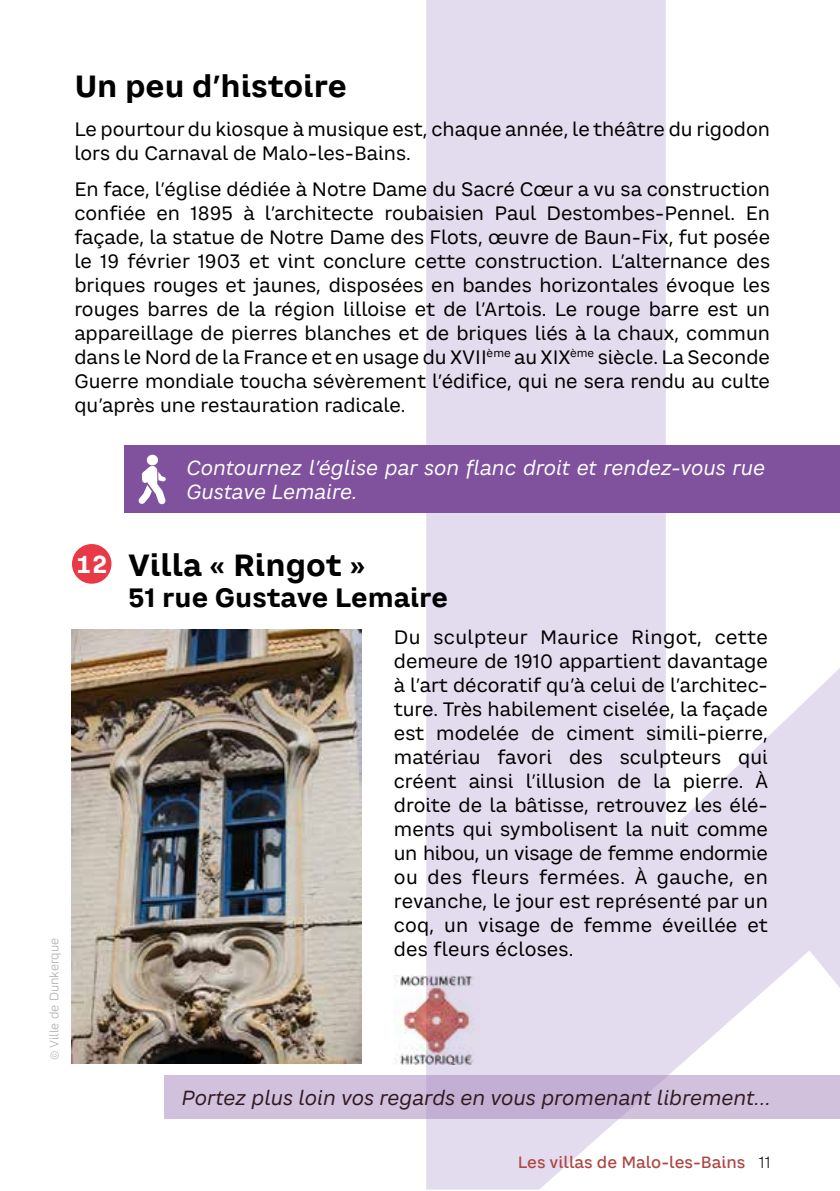
<style>
.page{position:relative;width:840px;height:1191px;background:#fff}
.page>*{position:absolute;margin:0;border:0;box-sizing:border-box;transform-origin:0 0}
.t1{font:700 30px "CA Saygon Text";color:#000}
.t2{font:700 26px "CA Saygon Text";color:#000}
.t3{font:700 24px "CA Saygon Text";color:#fff}
.t4{font:italic 20px/24px "CA Saygon Text";color:#fff}
.t5{font:italic 20px "CA Saygon Text";color:#321921}
.t6{font:19px/24px "CA Saygon Text";color:#000;text-align:justify}
.t7{font:500 16px "CA Saygon Text";color:#af4643}
.t8{font:300 12px "CA Saygon Text";color:#a0a3a4}
.s1{font-weight:300;color:#000}
</style>
<div class="page">
<svg style="left:426px;top:0;width:413px;height:1189px;fill:#e3dcee"></svg>
<div style="left:164px;top:1075px;width:675px;height:44px;background:linear-gradient(to right,#cebddb,#cbb9d9)"></div>
<div style="left:124px;top:446px;width:715px;height:67px;background:#80519c"></div>
<svg style="left:136px;top:445px;width:31px;height:60px"></svg>
<img style="left:394px;top:975px;width:85px;height:89px">
<div style="left:72px;top:544px;width:39px;height:40px;background:#e83947;border-radius:50%"></div>
<img style="left:71px;top:629px;width:291px;height:434px">
<h1 class="t1" style="left:74px;top:63px;width:274px">Un peu d’histoire</h1>
<p class="t6" style="left:74px;top:117px;width:697px">Le pourtour du kiosque à musique est, chaque année, le théâtre du rigodon lors du Carnaval de Malo-les-Bains.</p>
<p class="t6" style="left:74px;top:177px;width:697px">En face, l’église dédiée à Notre Dame du Sacré Cœur a vu sa construction confiée en 1895 à l’architecte roubaisien Paul Destombes-Pennel. En façade, la statue de Notre Dame des Flots, œuvre de Baun-Fix, fut posée le 19 février 1903 et vint conclure cette construction. L’alternance des briques rouges et jaunes, disposées en bandes horizontales évoque les rouges barres de la région lilloise et de l’Artois. Le rouge barre est un appareillage de pierres blanches et de briques liés à la chaux, commun dans le Nord de la France et en usage du XVII<sup>ème</sup> au XIX<sup>ème</sup> siècle. La Seconde Guerre mondiale toucha sévèrement l’édifice, qui ne sera rendu au culte qu’après une restauration radicale.</p>
<p class="t4" style="left:186px;top:455px;width:580px">Contournez l’église par son flanc droit et rendez-vous rue<br>Gustave Lemaire.</p>
<p class="t3" style="left:75px;top:546px;width:34px">12</p>
<p class="t8" style="left:45px;top:1060px;width:124px;rotate:-90deg">© Ville de Dunkerque</p>
<h1 class="t1" style="left:128px;top:541px;width:239px">Villa « Ringot »</h1>
<h2 class="t2" style="left:128px;top:577px;width:321px">51 rue Gustave Lemaire</h2>
<p class="t6" style="left:393px;top:625px;width:376px">Du sculpteur Maurice Ringot, cette demeure de 1910 appartient davantage à l’art décoratif qu’à celui de l’architec&shy;ture. Très habilement ciselée, la façade est modelée de ciment simili-pierre, matériau favori des sculpteurs qui créent ainsi l’illusion de la pierre. À droite de la bâtisse, retrouvez les élé&shy;ments qui symbolisent la nuit comme un hibou, un visage de femme endormie ou des fleurs fermées. À gauche, en revanche, le jour est représenté par un coq, un visage de femme éveillée et des fleurs écloses.</p>
<p class="t5" style="left:181px;top:1083px;width:590px">Portez plus loin vos regards en vous promenant librement…</p>
<p class="t7" style="left:517px;top:1150px;width:254px">Les villas de Malo-les-Bains <span class="s1">11</span></p>
</div>
